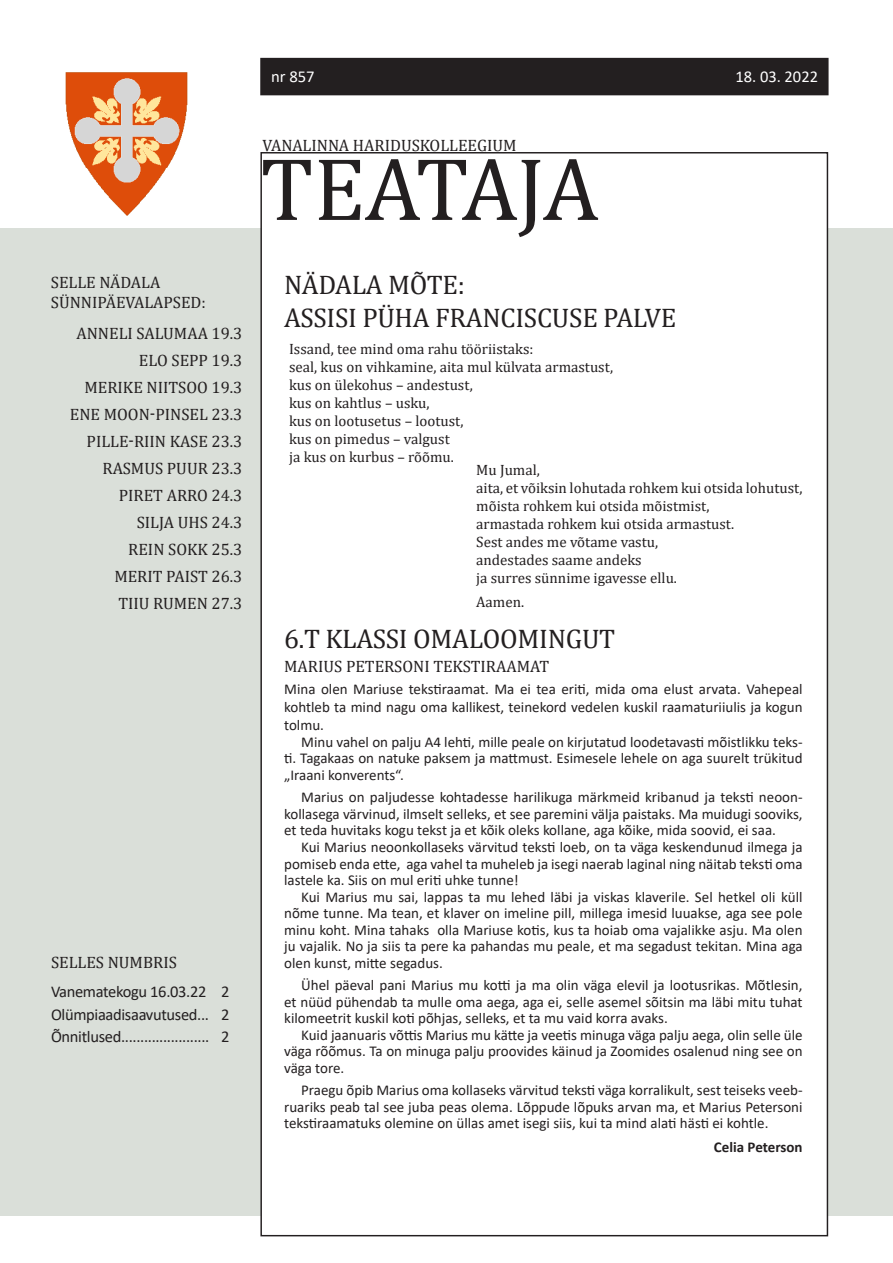
<style>
.page{position:relative;width:893px;height:1263px;background:#fff}
.page>*{position:absolute;margin:0;border:0;box-sizing:border-box;transform-origin:0 0}
.t1{font:90px "Cambria";letter-spacing:-.015em;color:#231f20}
.t2{font:27px "Cambria";letter-spacing:-.01em;color:#231f20}
.t3{font:16.65px "Calibri";color:#fff}
.Paragraph_Style_esim{font:16.5px "Cambria";color:#231f20}
.t4{font:16.5px "Calibri";letter-spacing:-.02em;color:#231f20}
.t5{font:16.5px "Calibri";color:#fff}
.Paragraph_Style_1{font:15px/16.5px "Calibri";color:#231f20;text-align:justify}
.t6{font:15px "Cambria";color:#231f20}
.Paragraph_Style_esim-2{font:15px/18px "Calibri";color:#231f20;text-align:justify}
.Paragraph_Style_1-2{font:700 15px "Calibri";color:#231f20}
</style>
<div class="page">
<div style="left:1px;top:228px;width:892px;height:987px;background:#dadfd9"></div>
<div style="left:261px;top:153px;width:566px;height:1083px;background:#fff"></div>
<div style="left:260px;top:58px;width:568px;height:37px;background:#231f20"></div>
<img style="left:65px;top:72px;width:123px;height:144px">
<p class="t3" style="left:271px;top:65px;width:45px">nr 857</p>
<p class="t5" style="left:735px;top:65px;width:84px">18. 03. 2022</p>
<p class="Paragraph_Style_esim" style="left:51px;top:273px;width:111px">SELLE NÄDALA</p>
<p class="Paragraph_Style_esim" style="left:51px;top:293px;width:156px">SÜNNIPÄEVALAPSED:</p>
<p class="Paragraph_Style_esim" style="left:76px;top:324px;width:167px">ANNELI SALUMAA 19.3</p>
<p class="Paragraph_Style_esim" style="left:139px;top:351px;width:105px">ELO SEPP 19.3</p>
<p class="Paragraph_Style_esim" style="left:84px;top:378px;width:159px">MERIKE NIITSOO 19.3</p>
<p class="Paragraph_Style_esim" style="left:70px;top:405px;width:174px">ENE MOON-PINSEL 23.3</p>
<p class="Paragraph_Style_esim" style="left:87px;top:432px;width:157px">PILLE-RIIN KASE 23.3</p>
<p class="Paragraph_Style_esim" style="left:102px;top:459px;width:141px">RASMUS PUUR 23.3</p>
<p class="Paragraph_Style_esim" style="left:119px;top:486px;width:125px">PIRET ARRO 24.3</p>
<p class="Paragraph_Style_esim" style="left:137px;top:513px;width:107px">SILJA UHS 24.3</p>
<p class="Paragraph_Style_esim" style="left:128px;top:540px;width:116px">REIN SOKK 25.3</p>
<p class="Paragraph_Style_esim" style="left:114px;top:567px;width:130px">MERIT PAIST 26.3</p>
<p class="Paragraph_Style_esim" style="left:118px;top:594px;width:125px">TIIU RUMEN 27.3</p>
<p class="Paragraph_Style_esim" style="left:51px;top:952px;width:127px">SELLES NUMBRIS</p>
<p class="t4" style="left:51px;top:980px;width:157px">Vanematekogu 16.03.22</p>
<p class="t4" style="left:51px;top:1003px;width:160px">Olümpiaadisaavutused...</p>
<p class="t4" style="left:51px;top:1025px;width:160px">Õnnitlused.......................</p>
<p class="t4" style="left:221px;top:980px;width:10px">2</p>
<p class="t4" style="left:221px;top:1003px;width:10px">2</p>
<p class="t4" style="left:221px;top:1025px;width:10px">2</p>
<p class="Paragraph_Style_esim" style="left:263px;top:136px;width:256px">VANALINNA HARIDUSKOLLEEGIUM</p>
<p class="t1" style="left:260px;top:136px;width:340px">TEATAJA</p>
<p class="t2" style="left:284px;top:269px;width:182px">NÄDALA MÕTE:</p>
<p class="t2" style="left:284px;top:301px;width:394px">ASSISI PÜHA FRANCISCUSE PALVE</p>
<p class="t6" style="left:289px;top:340px;width:246px">Issand, tee mind oma rahu tööriistaks:</p>
<p class="t6" style="left:289px;top:358px;width:325px">seal, kus on vihkamine, aita mul külvata armastust,</p>
<p class="t6" style="left:289px;top:376px;width:185px">kus on ülekohus – andestust,</p>
<p class="t6" style="left:289px;top:394px;width:142px">kus on kahtlus – usku,</p>
<p class="t6" style="left:289px;top:412px;width:176px">kus on lootusetus – lootust,</p>
<p class="t6" style="left:289px;top:430px;width:162px">kus on pimedus – valgust</p>
<p class="t6" style="left:289px;top:448px;width:166px">ja kus on kurbus – rõõmu.</p>
<p class="t6" style="left:476px;top:461px;width:65px">Mu Jumal,</p>
<p class="t6" style="left:476px;top:479px;width:328px">aita, et võiksin lohutada rohkem kui otsida lohutust,</p>
<p class="t6" style="left:476px;top:497px;width:235px">mõista rohkem kui otsida mõistmist,</p>
<p class="t6" style="left:476px;top:515px;width:260px">armastada rohkem kui otsida armastust.</p>
<p class="t6" style="left:476px;top:533px;width:183px">Sest andes me võtame vastu,</p>
<p class="t6" style="left:476px;top:551px;width:167px">andestades saame andeks</p>
<p class="t6" style="left:476px;top:569px;width:202px">ja surres sünnime igavesse ellu.</p>
<p class="t6" style="left:476px;top:593px;width:49px">Aamen.</p>
<p class="t2" style="left:284px;top:623px;width:333px">6.T KLASSI OMALOOMINGUT</p>
<p class="Paragraph_Style_esim" style="left:284px;top:657px;width:267px">MARIUS PETERSONI TEKSTIRAAMAT</p>
<p class="Paragraph_Style_esim-2" style="left:284px;top:680px;width:520px">Mina olen Mariuse tekstiraamat. Ma ei tea eriti, mida oma elust arvata. Vahepeal kohtleb ta mind nagu oma kallikest, teinekord vedelen kuskil raamaturiiulis ja kogun tolmu.</p>
<p class="Paragraph_Style_1" style="left:284px;top:733px;width:520px;text-indent:17px">Minu vahel on palju A4 lehti, mille peale on kirjutatud loodetavasti mõistlikku teks&shy;ti. Tagakaas on natuke paksem ja mattmust. Esimesele lehele on aga suurelt trükitud „Iraani konverents“.</p>
<p class="Paragraph_Style_1" style="left:284px;top:789px;width:520px;text-indent:17px">Marius on paljudesse kohtadesse harilikuga märkmeid kribanud ja teksti neoon&shy;kollasega värvinud, ilmselt selleks, et see paremini välja paistaks. Ma muidugi sooviks, et teda huvitaks kogu tekst ja et kõik oleks kollane, aga kõike, mida soovid, ei saa.</p>
<p class="Paragraph_Style_1" style="left:284px;top:838px;width:520px;text-indent:17px">Kui Marius neoonkollaseks värvitud teksti loeb, on ta väga keskendunud ilmega ja pomiseb enda ette, aga vahel ta muheleb ja isegi naerab laginal ning näitab teksti oma lastele ka. Siis on mul eriti uhke tunne!</p>
<p class="Paragraph_Style_1" style="left:284px;top:888px;width:520px;text-indent:17px">Kui Marius mu sai, lappas ta mu lehed läbi ja viskas klaverile. Sel hetkel oli küll nõme tunne. Ma tean, et klaver on imeline pill, millega imesid luuakse, aga see pole minu koht. Mina tahaks olla Mariuse kotis, kus ta hoiab oma vajalikke asju. Ma olen ju vajalik. No ja siis ta pere ka pahandas mu peale, et ma segadust tekitan. Mina aga olen kunst, mitte segadus.</p>
<p class="Paragraph_Style_1" style="left:284px;top:976px;width:520px;text-indent:17px">Ühel päeval pani Marius mu kotti ja ma olin väga elevil ja lootusrikas. Mõtlesin, et nüüd pühendab ta mulle oma aega, aga ei, selle asemel sõitsin ma läbi mitu tuhat kilomeetrit kuskil koti põhjas, selleks, et ta mu vaid korra avaks.</p>
<p class="Paragraph_Style_1" style="left:284px;top:1026px;width:520px;text-indent:17px">Kuid jaanuaris võttis Marius mu kätte ja veetis minuga väga palju aega, olin selle üle väga rõõmus. Ta on minuga palju proovides käinud ja Zoomides osalenud ning see on väga tore.</p>
<p class="Paragraph_Style_1" style="left:284px;top:1081px;width:520px;text-indent:17px">Praegu õpib Marius oma kollaseks värvitud teksti väga korralikult, sest teiseks veeb&shy;ruariks peab tal see juba peas olema. Lõppude lõpuks arvan ma, et Marius Petersoni tekstiraamatuks olemine on üllas amet isegi siis, kui ta mind alati hästi ei kohtle.</p>
<p class="Paragraph_Style_1-2" style="left:714px;top:1136px;width:90px">Celia Peterson</p>
</div>
